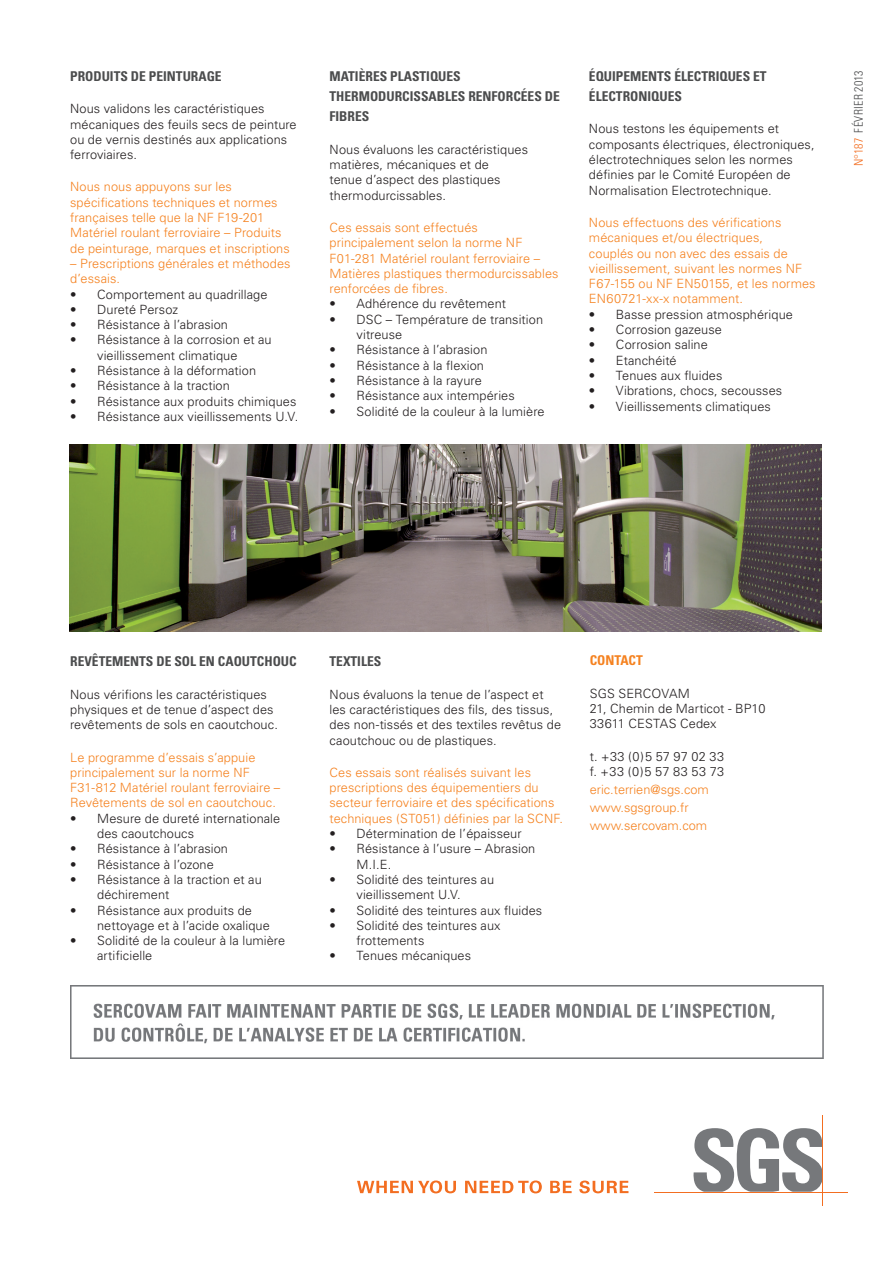
<style>
.page{position:relative;width:893px;height:1263px;background:#fff}
.page>*{position:absolute;margin:0;border:0;box-sizing:border-box;transform-origin:0 0}
.t1{font:700 condensed 13.5px/20.2px "Univers";color:#4b4c4d}
.t2{font:700 condensed 13.5px "Univers";color:#f58220}
.t3{font:300 12.75px/15.3px "Univers";letter-spacing:.005em;color:#231f20}
.t4{font:300 12.75px/15.3px "Univers";letter-spacing:.005em;color:#f58220}
.t5{font:300 12.75px/15.3px "Univers";letter-spacing:.03em;color:#231f20}
.t6{font:300 condensed 12px "Univers";letter-spacing:.025em;color:#4b4c4d}
.s1{color:#f36e21}
</style>
<div class="page">
<svg style="left:357px;top:1180px;width:99px;height:13px"></svg>
<svg style="left:465px;top:1180px;width:77px;height:13px"></svg>
<svg style="left:550px;top:1181px;width:22px;height:12px"></svg>
<svg style="left:579px;top:1180px;width:49px;height:13px"></svg>
<svg style="left:693px;top:1128px;width:129px;height:64px"></svg>
<hr style="left:654px;top:1192px;width:194px;height:1px;background:#f36e21">
<hr style="left:822px;top:1115px;width:1px;height:91px;background:#f36e21">
<img style="left:69px;top:444px;width:753px;height:187px">
<img style="left:71px;top:986px;width:753px;height:72px">
<p class="t1" style="left:70px;top:66px;width:153px">PRODUITS DE PEINTURAGE</p>
<p class="t3" style="left:70px;top:101px;width:228px">Nous validons les caractéristiques mécaniques des feuils secs de peinture ou de vernis destinés aux applications ferroviaires.</p>
<p class="t4" style="left:70px;top:179px;width:221px">Nous nous appuyons sur les spécifications techniques et normes françaises telle que la NF F19-201<br>Matériel roulant ferroviaire – Produits de peinturage, marques et inscriptions</p>
<p class="t4" style="left:70px;top:256px;width:222px">– Prescriptions générales et méthodes d’essais.</p>
<p class="t3" style="left:70px;top:286px;width:199px">• Comportement au quadrillage</p>
<p class="t3" style="left:70px;top:302px;width:109px">• Dureté Persoz</p>
<p class="t3" style="left:70px;top:317px;width:159px">• Résistance à l’abrasion</p>
<p class="t3" style="left:70px;top:332px;width:203px;text-align:center">• Résistance à la corrosion et au vieillissement climatique</p>
<p class="t3" style="left:70px;top:363px;width:187px">• Résistance à la déformation</p>
<p class="t3" style="left:70px;top:378px;width:161px">• Résistance à la traction</p>
<p class="t3" style="left:70px;top:393px;width:228px">• Résistance aux produits chimiques</p>
<p class="t3" style="left:70px;top:409px;width:230px">• Résistance aux vieillissements U.V.</p>
<p class="t1" style="left:330px;top:66px;width:232px">MATIÈRES PLASTIQUES<br>THERMODURCISSABLES RENFORCÉES DE<br>FIBRES</p>
<p class="t3" style="left:330px;top:142px;width:200px">Nous évaluons les caractéristiques matières, mécaniques et de<br>tenue d’aspect des plastiques thermodurcissables.</p>
<p class="t4" style="left:330px;top:220px;width:231px">Ces essais sont effectués principalement selon la norme NF<br>F01-281 Matériel roulant ferroviaire –<br>Matières plastiques thermodurcissables renforcées de fibres.</p>
<p class="t3" style="left:330px;top:296px;width:178px">• Adhérence du revêtement</p>
<p class="t3" style="left:357px;top:312px;width:188px;text-indent:-27px">• DSC – Température de transition vitreuse</p>
<p class="t3" style="left:330px;top:342px;width:159px">• Résistance à l’abrasion</p>
<p class="t3" style="left:330px;top:357px;width:156px">• Résistance à la flexion</p>
<p class="t3" style="left:330px;top:373px;width:154px">• Résistance à la rayure</p>
<p class="t3" style="left:330px;top:388px;width:187px">• Résistance aux intempéries</p>
<p class="t3" style="left:330px;top:403px;width:217px">• Solidité de la couleur à la lumière</p>
<p class="t1" style="left:589px;top:66px;width:179px">ÉQUIPEMENTS ÉLECTRIQUES ET<br>ÉLECTRONIQUES</p>
<p class="t3" style="left:589px;top:121px;width:227px">Nous testons les équipements et composants électriques, électroniques, électrotechniques selon les normes définies par le Comité Européen de Normalisation Electrotechnique.</p>
<p class="t4" style="left:589px;top:215px;width:228px">Nous effectuons des vérifications mécaniques et/ou électriques,<br>couplés ou non avec des essais de vieillissement, suivant les normes NF F67-155 ou NF EN50155, et les normes EN60721-xx-x notamment.</p>
<p class="t3" style="left:589px;top:307px;width:206px">• Basse pression atmosphérique</p>
<p class="t3" style="left:589px;top:322px;width:134px">• Corrosion gazeuse</p>
<p class="t3" style="left:589px;top:337px;width:120px">• Corrosion saline</p>
<p class="t3" style="left:589px;top:352px;width:89px">• Etanchéité</p>
<p class="t3" style="left:589px;top:368px;width:135px">• Tenues aux fluides</p>
<p class="t3" style="left:589px;top:383px;width:195px">• Vibrations, chocs, secousses</p>
<p class="t3" style="left:589px;top:398px;width:183px">• Vieillissements climatiques</p>
<p class="t6" style="left:851px;top:166px;width:98px;rotate:-90deg"><span class="s1">N°187</span> février 2013</p>
<p class="t1" style="left:70px;top:651px;width:228px">REVÊTEMENTS DE SOL EN CAOUTCHOUC</p>
<p class="t3" style="left:70px;top:686px;width:209px">Nous vérifions les caractéristiques physiques et de tenue d’aspect des revêtements de sols en caoutchouc.</p>
<p class="t4" style="left:70px;top:749px;width:212px">Le programme d’essais s’appuie principalement sur la norme NF F31-812 Matériel roulant ferroviaire – Revêtements de sol en caoutchouc.</p>
<p class="t3" style="left:97px;top:810px;width:185px;text-indent:-27px">• Mesure de dureté internationale des caoutchoucs</p>
<p class="t3" style="left:70px;top:841px;width:159px">• Résistance à l’abrasion</p>
<p class="t3" style="left:70px;top:856px;width:145px">• Résistance à l’ozone</p>
<p class="t3" style="left:97px;top:872px;width:166px;text-indent:-27px">• Résistance à la traction et au déchirement</p>
<p class="t3" style="left:97px;top:902px;width:174px;text-indent:-27px">• Résistance aux produits de nettoyage et à l’acide oxalique</p>
<p class="t3" style="left:97px;top:933px;width:190px;text-indent:-27px">• Solidité de la couleur à la lumière artificielle</p>
<p class="t1" style="left:330px;top:651px;width:53px">TEXTILES</p>
<p class="t3" style="left:330px;top:686px;width:233px">Nous évaluons la tenue de l’aspect et les caractéristiques des fils, des tissus, des non-tissés et des textiles revêtus de caoutchouc ou de plastiques.</p>
<p class="t4" style="left:330px;top:765px;width:235px">Ces essais sont réalisés suivant les prescriptions des équipementiers du secteur ferroviaire et des spécifications techniques (ST051) définies par la SCNF.</p>
<p class="t3" style="left:330px;top:826px;width:194px">• Détermination de l’épaisseur</p>
<p class="t3" style="left:357px;top:841px;width:180px;text-indent:-27px">• Résistance à l’usure – Abrasion<br>M.I.E.</p>
<p class="t3" style="left:330px;top:872px;width:166px;text-align:center">• Solidité des teintures au vieillissement U.V.</p>
<p class="t3" style="left:330px;top:902px;width:214px">• Solidité des teintures aux fluides</p>
<p class="t3" style="left:357px;top:918px;width:146px;text-indent:-27px">• Solidité des teintures aux frottements</p>
<p class="t3" style="left:330px;top:948px;width:143px">• Tenues mécaniques</p>
<p class="t2" style="left:590px;top:652px;width:55px">CONTACT</p>
<p class="t3" style="left:590px;top:686px;width:177px">SGS SERCOVAM<br>21, Chemin de Marticot - BP10<br>33611 CESTAS Cedex</p>
<p class="t5" style="left:590px;top:748px;width:136px">t. +33 (0)5 57 97 02 33 f. +33 (0)5 57 83 53 73</p>
<p class="t4" style="left:590px;top:780px;width:121px;line-height:18px">eric.terrien@sgs.com www.sgsgroup.fr www.sercovam.com</p>
</div>
